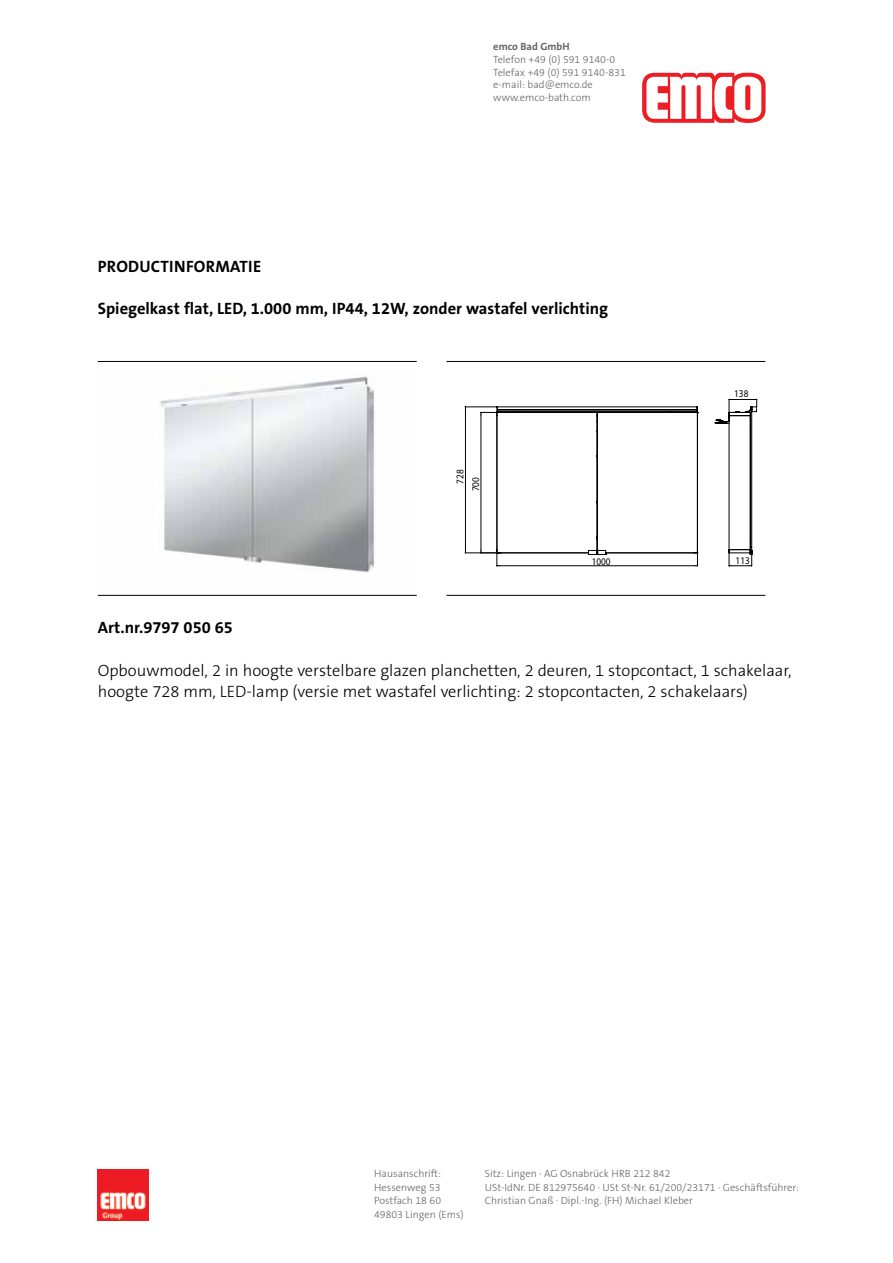
<style>
.page{position:relative;width:893px;height:1263px;background:#fff}
.page>*{position:absolute;margin:0;border:0;box-sizing:border-box;transform-origin:0 0}
.t1{font:300 16.5px/21px "The Sans Os F";color:#000}
.t2{font:700 16.5px "The Sans Os F";color:#000}
.t3{font:300 10.5px/13.5px "The Sans Os F";color:#636466}
.t4{font:700 10.5px "The Sans Os F";color:#636466}
.t5{font:10.2px "Myriad Pro";color:#000;scale:.9 1}
</style>
<div class="page">
<svg style="left:642px;top:73px;width:124px;height:50px"></svg>
<img style="left:98px;top:1169px;width:51px;height:51px">
<img style="left:158px;top:376px;width:216px;height:197px">
<hr style="left:98px;top:595px;width:319px;height:1px;background:#000">
<hr style="left:98px;top:361px;width:319px;height:1px;background:#000">
<svg style="left:715px;top:399px;width:42px;height:167px"></svg>
<hr style="left:465px;top:407px;width:1px;height:146px;background:#000">
<hr style="left:465px;top:553px;width:32px;height:1px;background:#000">
<hr style="left:465px;top:407px;width:32px;height:1px;background:#000">
<svg style="left:480px;top:406px;width:218px;height:160px"></svg>
<hr style="left:446px;top:595px;width:319px;height:1px;background:#000">
<hr style="left:446px;top:361px;width:319px;height:1px;background:#000">
<p class="t4" style="left:493px;top:40px;width:78px">emco Bad GmbH</p>
<p class="t3" style="left:493px;top:53px;width:134px;line-height:12.6px">Telefon +49 (0) 591 9140-0<br>Telefax +49 (0) 591 9140-831 e-mail: bad@emco.de www.emco-bath.com</p>
<h1 class="t2" style="left:98px;top:255px;width:165px">PRODUCTINFORMATIE</h1>
<h1 class="t2" style="left:98px;top:298px;width:512px">Spiegelkast flat, LED, 1.000 mm, IP44, 12W, zonder wastafel verlichting</h1>
<p class="t5" style="left:454px;top:484px;width:17px;rotate:-90deg">728</p>
<p class="t5" style="left:469px;top:491px;width:17px;rotate:-90deg">700</p>
<p class="t5" style="left:592px;top:556px;width:23px">1000</p>
<p class="t5" style="left:734px;top:388px;width:17px">138</p>
<p class="t5" style="left:736px;top:554px;width:17px">113</p>
<h1 class="t2" style="left:98px;top:617px;width:137px">Art.nr.9797 050 65</h1>
<h1 class="t1" style="left:98px;top:660px;width:695px">Opbouwmodel, 2 in hoogte verstelbare glazen planchetten, 2 deuren, 1 stopcontact, 1 schakelaar, hoogte 728 mm, LED-lamp (versie met wastafel verlichting: 2 stopcontacten, 2 schakelaars)</h1>
<p class="t3" style="left:374px;top:1167px;width:91px">Hausanschrift:<br>Hessenweg 53<br>Postfach 18 60<br>49803 Lingen (Ems)</p>
<p class="t3" style="left:485px;top:1167px;width:316px">Sitz: Lingen · AG Osnabrück HRB 212 842<br>USt-IdNr. DE 812975640 · USt St-Nr. 61/200/23171 · Geschäftsführer:<br>Christian Gnaß · Dipl.-Ing. (FH) Michael Kleber</p>
</div>
